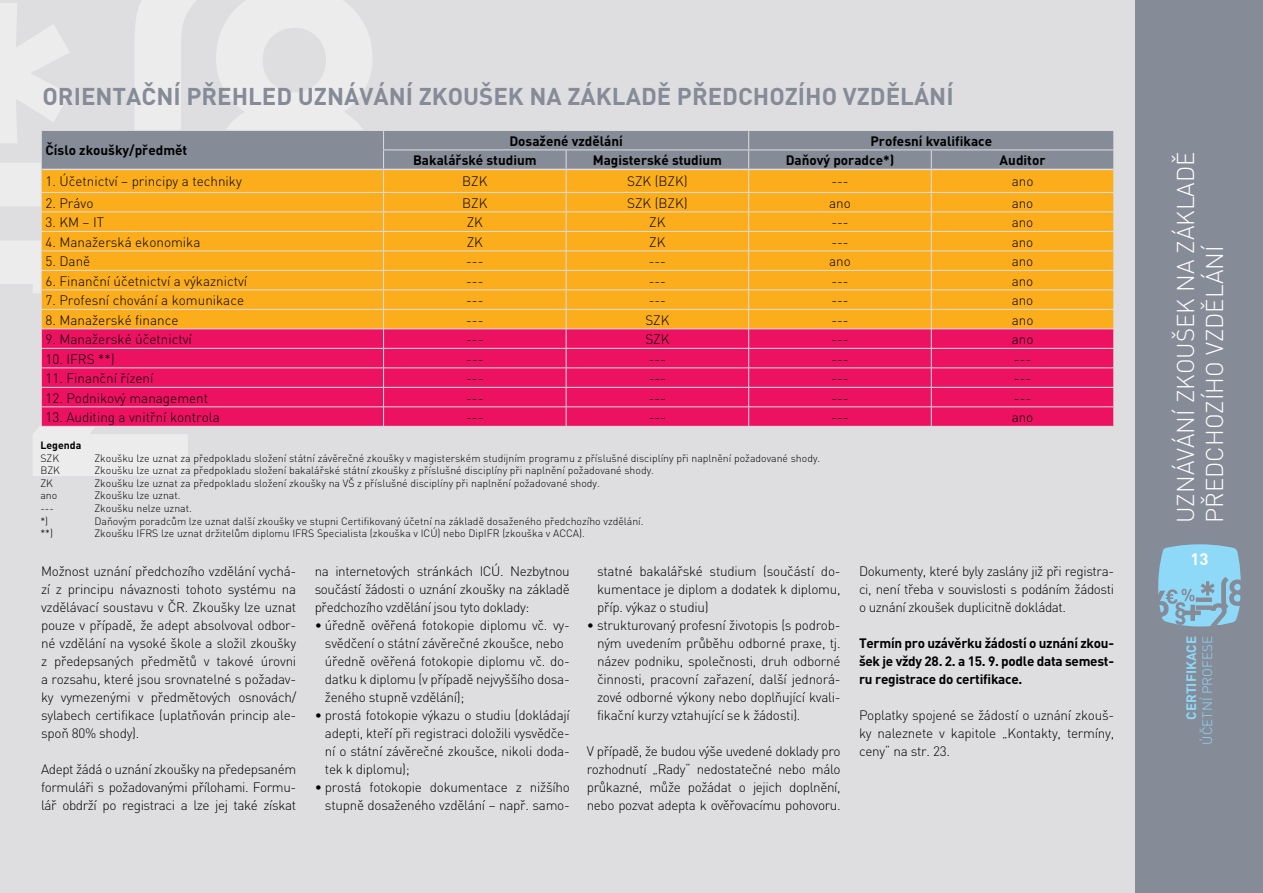
<style>
.page{position:relative;width:1263px;height:893px;background:#fff}
.page>*{position:absolute;margin:0;border:0;box-sizing:border-box;transform-origin:0 0}
.t1{font:700 24px "Unient DINCE";color:#858b97}
.t2{font:300 24px/28.8px "Unient DINCE";color:#fff}
.t3{font:700 16.5px "Unient DINCE";color:#fff}
.t4{font:300 13.5px/18px "Unient DINCE";letter-spacing:-.02em;color:#000;text-align:justify}
.t5{font:300 13.5px "Unient DINCE";color:#000}
.t6{font:700 13.5px/18px "Unient DINCE";color:#000;text-align:justify}
.t7{font:300 13.5px "Unient DINCE";color:#8ed8f8}
.t8{font:700 13.5px "Unient DINCE";color:#8ed8f8}
.t9{font:300 10.5px "Unient DINCE";color:#000}
.t10{font:700 10.5px "Unient DINCE";color:#000}
</style>
<div class="page">
<div style="left:0;top:0;width:1142px;height:893px;background:#dedee1"></div>
<div style="left:1135px;top:0;width:128px;height:893px;background:#858b97"></div>
<svg style="left:1158px;top:544px;width:83px;height:83px"></svg>
<svg style="left:0;top:0;width:1114px;height:476px"></svg>
<hr style="left:41px;top:426px;width:343px;height:1px;background:#dedee1">
<hr style="left:384px;top:426px;width:182px;height:1px;background:#dedee1">
<hr style="left:566px;top:426px;width:183px;height:1px;background:#dedee1">
<hr style="left:749px;top:426px;width:182px;height:1px;background:#dedee1">
<hr style="left:931px;top:426px;width:183px;height:1px;background:#dedee1">
<hr style="left:42px;top:169px;width:342px;height:1px;background:#dedee1">
<hr style="left:384px;top:169px;width:182px;height:1px;background:#dedee1">
<hr style="left:566px;top:169px;width:183px;height:1px;background:#dedee1">
<hr style="left:749px;top:169px;width:182px;height:1px;background:#dedee1">
<hr style="left:931px;top:169px;width:182px;height:1px;background:#dedee1">
<h1 class="t1" style="left:43px;top:80px;width:913px">ORIENTAČNÍ PŘEHLED UZNÁVÁNÍ ZKOUŠEK NA ZÁKLADĚ PŘEDCHOZÍHO VZDĚLÁNÍ</h1>
<p class="t6" style="left:46px;top:141px;width:143px">Číslo zkoušky/předmět</p>
<p class="t6" style="left:509px;top:131px;width:115px">Dosažené vzdělání</p>
<p class="t6" style="left:870px;top:131px;width:123px">Profesní kvalifikace</p>
<p class="t6" style="left:413px;top:151px;width:125px">Bakalářské studium</p>
<p class="t6" style="left:593px;top:151px;width:131px">Magisterské studium</p>
<p class="t6" style="left:786px;top:151px;width:110px">Daňový poradce*)</p>
<p class="t6" style="left:1000px;top:151px;width:47px">Auditor</p>
<p class="t5" style="left:46px;top:175px;width:198px">1. Účetnictví – principy a techniky</p>
<p class="t4" style="left:462px;top:173px;width:27px">BZK</p>
<p class="t4" style="left:627px;top:173px;width:62px">SZK (BZK)</p>
<p class="t4" style="left:831px;top:173px;width:19px">---</p>
<p class="t4" style="left:1012px;top:173px;width:23px">ano</p>
<p class="t4" style="left:46px;top:195px;width:49px">2. Právo</p>
<p class="t4" style="left:462px;top:195px;width:27px">BZK</p>
<p class="t4" style="left:627px;top:195px;width:62px">SZK (BZK)</p>
<p class="t4" style="left:829px;top:195px;width:23px">ano</p>
<p class="t4" style="left:1012px;top:195px;width:23px">ano</p>
<p class="t4" style="left:46px;top:214px;width:60px">3. KM – IT</p>
<p class="t4" style="left:467px;top:214px;width:18px">ZK</p>
<p class="t4" style="left:649px;top:214px;width:18px">ZK</p>
<p class="t4" style="left:831px;top:214px;width:19px">---</p>
<p class="t4" style="left:1012px;top:214px;width:23px">ano</p>
<p class="t5" style="left:46px;top:236px;width:156px">4. Manažerská ekonomika</p>
<p class="t4" style="left:467px;top:234px;width:18px">ZK</p>
<p class="t4" style="left:649px;top:234px;width:18px">ZK</p>
<p class="t4" style="left:831px;top:234px;width:19px">---</p>
<p class="t4" style="left:1012px;top:234px;width:23px">ano</p>
<p class="t4" style="left:46px;top:253px;width:46px">5. Daně</p>
<p class="t4" style="left:466px;top:253px;width:19px">---</p>
<p class="t4" style="left:649px;top:253px;width:19px">---</p>
<p class="t4" style="left:829px;top:253px;width:23px">ano</p>
<p class="t4" style="left:1012px;top:253px;width:23px">ano</p>
<p class="t5" style="left:46px;top:275px;width:203px">6. Finanční účetnictví a výkaznictví</p>
<p class="t4" style="left:466px;top:273px;width:19px">---</p>
<p class="t4" style="left:649px;top:273px;width:19px">---</p>
<p class="t4" style="left:831px;top:273px;width:19px">---</p>
<p class="t4" style="left:1012px;top:273px;width:23px">ano</p>
<p class="t5" style="left:46px;top:294px;width:200px">7. Profesní chování a komunikace</p>
<p class="t4" style="left:466px;top:292px;width:19px">---</p>
<p class="t4" style="left:649px;top:292px;width:19px">---</p>
<p class="t4" style="left:831px;top:292px;width:19px">---</p>
<p class="t4" style="left:1012px;top:292px;width:23px">ano</p>
<p class="t5" style="left:46px;top:314px;width:134px">8. Manažerské finance</p>
<p class="t4" style="left:466px;top:312px;width:19px">---</p>
<p class="t4" style="left:645px;top:312px;width:26px">SZK</p>
<p class="t4" style="left:831px;top:312px;width:19px">---</p>
<p class="t4" style="left:1012px;top:312px;width:23px">ano</p>
<p class="t5" style="left:46px;top:333px;width:148px">9. Manažerské účetnictví</p>
<p class="t4" style="left:466px;top:331px;width:19px">---</p>
<p class="t4" style="left:645px;top:331px;width:26px">SZK</p>
<p class="t4" style="left:831px;top:331px;width:19px">---</p>
<p class="t4" style="left:1012px;top:331px;width:23px">ano</p>
<p class="t4" style="left:46px;top:351px;width:71px">10. IFRS **)</p>
<p class="t4" style="left:466px;top:351px;width:19px">---</p>
<p class="t4" style="left:649px;top:351px;width:19px">---</p>
<p class="t4" style="left:831px;top:351px;width:19px">---</p>
<p class="t4" style="left:1014px;top:351px;width:19px">---</p>
<p class="t5" style="left:46px;top:372px;width:109px">11. Finanční řízení</p>
<p class="t4" style="left:466px;top:370px;width:19px">---</p>
<p class="t4" style="left:649px;top:370px;width:19px">---</p>
<p class="t4" style="left:831px;top:370px;width:19px">---</p>
<p class="t4" style="left:1014px;top:370px;width:19px">---</p>
<p class="t5" style="left:46px;top:392px;width:164px">12. Podnikový management</p>
<p class="t4" style="left:466px;top:390px;width:19px">---</p>
<p class="t4" style="left:649px;top:390px;width:19px">---</p>
<p class="t4" style="left:831px;top:390px;width:19px">---</p>
<p class="t4" style="left:1014px;top:390px;width:19px">---</p>
<p class="t5" style="left:45px;top:411px;width:176px">13. Auditing a vnitřní kontrola</p>
<p class="t4" style="left:466px;top:409px;width:19px">---</p>
<p class="t4" style="left:649px;top:409px;width:19px">---</p>
<p class="t4" style="left:831px;top:409px;width:19px">---</p>
<p class="t4" style="left:1012px;top:409px;width:23px">ano</p>
<p class="t10" style="left:40px;top:438px;width:42px">Legenda</p>
<p class="t9" style="left:40px;top:453px;width:20px">SZK</p>
<p class="t9" style="left:94px;top:453px;width:727px">Zkoušku lze uznat za předpokladu složení státní závěrečné zkoušky v magisterském studijním programu z příslušné disciplíny při naplnění požadované shody.</p>
<p class="t9" style="left:40px;top:466px;width:21px">BZK</p>
<p class="t9" style="left:94px;top:466px;width:561px">Zkoušku lze uznat za předpokladu složení bakalářské státní zkoušky z příslušné disciplíny při naplnění požadované shody.</p>
<p class="t9" style="left:40px;top:478px;width:14px">ZK</p>
<p class="t9" style="left:94px;top:478px;width:507px">Zkoušku lze uznat za předpokladu složení zkoušky na VŠ z příslušné disciplíny při naplnění požadované shody.</p>
<p class="t9" style="left:40px;top:491px;width:18px">ano</p>
<p class="t9" style="left:94px;top:491px;width:88px">Zkoušku lze uznat.</p>
<p class="t9" style="left:40px;top:503px;width:15px">---</p>
<p class="t9" style="left:94px;top:503px;width:99px">Zkoušku nelze uznat.</p>
<p class="t9" style="left:40px;top:516px;width:9px">*)</p>
<p class="t9" style="left:94px;top:516px;width:551px">Daňovým poradcům lze uznat další zkoušky ve stupni Certifikovaný účetní na základě dosaženého předchozího vzdělání.</p>
<p class="t9" style="left:40px;top:529px;width:14px">**)</p>
<p class="t9" style="left:94px;top:529px;width:492px">Zkoušku IFRS lze uznat držitelům diplomu IFRS Specialista (zkouška v ICÚ) nebo DipIFR (zkouška v ACCA).</p>
<p class="t4" style="left:597px;top:563px;width:245px">statné bakalářské studium (součástí do&shy;kumentace je diplom a dodatek k diplomu, příp. výkaz o studiu)</p>
<p class="t4" style="left:597px;top:617px;width:245px;text-indent:-10px">• strukturovaný profesní životopis (s podrob&shy;ným uvedením průběhu odborné praxe, tj. název podniku, společnosti, druh odborné činnosti, pracovní zařazení, další jednorá&shy;zové odborné výkony nebo doplňující kvali&shy;fikační kurzy vztahující se k žádosti).</p>
<p class="t4" style="left:587px;top:743px;width:255px">V případě, že budou výše uvedené doklady pro rozhodnutí „Rady“ nedostatečné nebo málo průkazné, může požádat o jejich doplnění, nebo pozvat adepta k ověřovacímu pohovoru.</p>
<p class="t4" style="left:315px;top:563px;width:257px">na internetových stránkách ICÚ. Nezbytnou součástí žádosti o uznání zkoušky na základě předchozího vzdělání jsou tyto doklady:</p>
<p class="t4" style="left:325px;top:617px;width:246px;text-align:left;text-indent:-10px">• úředně ověřená fotokopie diplomu vč. vy&shy;svědčení o státní závěrečné zkoušce, nebo úředně ověřená fotokopie diplomu vč. do&shy;datku k diplomu (v případě nejvyššího dosa&shy;ženého stupně vzdělání);</p>
<p class="t4" style="left:325px;top:707px;width:246px;text-indent:-10px">• prostá fotokopie výkazu o studiu (dokládají adepti, kteří při registraci doložili vysvědče&shy;ní o státní závěrečné zkoušce, nikoli doda&shy;tek k diplomu);</p>
<p class="t4" style="left:315px;top:779px;width:257px;text-align:right">• prostá fotokopie dokumentace z nižšího stupně dosaženého vzdělání – např. samo-</p>
<p class="t4" style="left:859px;top:563px;width:257px">Dokumenty, které byly zaslány již při registra&shy;ci, není třeba v souvislosti s podáním žádosti o uznání zkoušek duplicitně dokládat.</p>
<p class="t6" style="left:859px;top:634px;width:257px">Termín pro uzávěrku žádostí o uznání zkou&shy;šek je vždy 28. 2. a 15. 9. podle data semest&shy;ru registrace do certifikace.</p>
<p class="t4" style="left:859px;top:707px;width:257px">Poplatky spojené se žádostí o uznání zkouš&shy;ky naleznete v kapitole „Kontakty, termíny, ceny“ na str. 23.</p>
<p class="t4" style="left:41px;top:563px;width:257px">Možnost uznání předchozího vzdělání vychá&shy;zí z principu návaznosti tohoto systému na vzdělávací soustavu v ČR. Zkoušky lze uznat pouze v případě, že adept absolvoval odbor&shy;né vzdělání na vysoké škole a složil zkoušky z předepsaných předmětů v takové úrovni a rozsahu, které jsou srovnatelné s požadav&shy;ky vymezenými v předmětových osnovách/ sylabech certifikace (uplatňován princip ale&shy;spoň 80% shody).</p>
<p class="t4" style="left:41px;top:761px;width:257px">Adept žádá o uznání zkoušky na předepsaném formuláři s požadovanými přílohami. Formu&shy;lář obdrží po registraci a lze jej také získat</p>
<h1 class="t2" style="left:1173px;top:523px;width:373px;rotate:-90deg">UZNÁVÁNÍ ZKOUŠEK NA ZÁKLADĚ<br>PŘEDCHOZÍHO VZDĚLÁNÍ</h1>
<p class="t3" style="left:1190px;top:549px;width:19px">13</p>
<p class="t8" style="left:1182px;top:720px;width:85px;rotate:-90deg">CERTIFIKACE</p>
<p class="t7" style="left:1201px;top:745px;width:110px;rotate:-90deg">ÚČETNÍ PROFESE</p>
</div>
